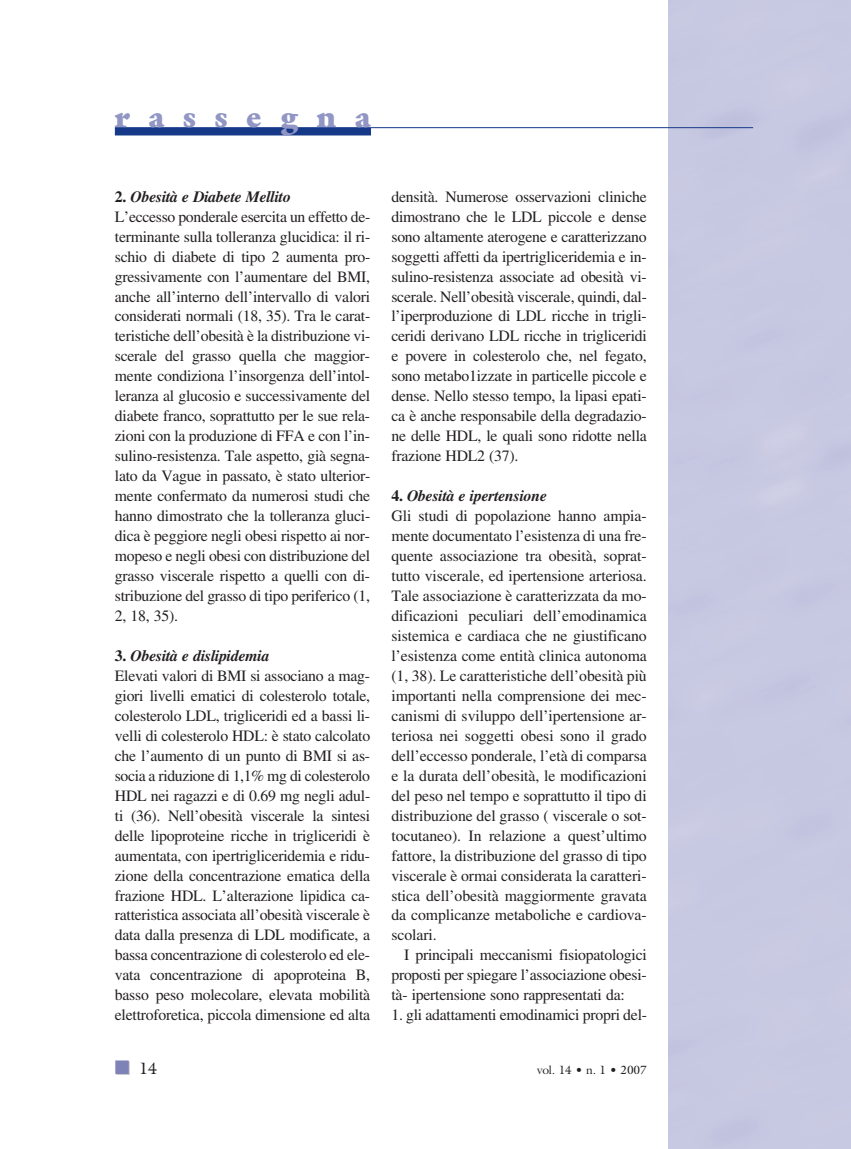
<style>
.page{position:relative;width:851px;height:1149px;background:#fff}
.page>*{position:absolute;margin:0;border:0;box-sizing:border-box;transform-origin:0 0}
.t1{font:900 30px "Galliard Std";letter-spacing:.625em;color:#9296c4}
.t2{font:16.5px "Galliard Std";color:#231f20}
.t3{font:15.75px/20px "Times LT Std";letter-spacing:-.015em;color:#231f20}
.t4{font:12px "Galliard Std";letter-spacing:-.015em;color:#231f20}
.s1{font-weight:700}
.s2{font-weight:700;font-style:italic}
.s3{color:#ccc}
</style>
<div class="page">
<hr style="left:115px;top:127px;width:638px;height:1px;background:#153889">
<div style="left:115px;top:128px;width:256px;height:7px;background:#153889"></div>
<h1 class="t1" style="left:115px;top:105px;width:257px">rassegna</h1>
<p class="t3" style="left:115px;top:188px;width:257px"><span class="s1">2.</span> <span class="s2">Obesità e Diabete Mellito<br></span>L’eccesso ponderale esercita un effetto de&shy;terminante sulla tolleranza glucidica: il ri&shy;schio di diabete di tipo 2 aumenta pro&shy;gressivamente con l’aumentare del BMI, anche all’interno dell’intervallo di valori considerati normali (18, 35). Tra le carat&shy;teristiche dell’obesità è la distribuzione vi&shy;scerale del grasso quella che maggior&shy;mente condiziona l’insorgenza dell’intol&shy;leranza al glucosio e successivamente del diabete franco, soprattutto per le sue rela&shy;zioni con la produzione di FFA e con l’in&shy;sulino-resistenza. Tale aspetto, già segna&shy;lato da Vague in passato, è stato ulterior&shy;mente confermato da numerosi studi che hanno dimostrato che la tolleranza gluci&shy;dica è peggiore negli obesi rispetto ai nor&shy;mopeso e negli obesi con distribuzione del grasso viscerale rispetto a quelli con di&shy;stribuzione del grasso di tipo periferico (1, 2, 18, 35).</p>
<p class="t3" style="left:115px;top:647px;width:257px"><span class="s1">3.</span> <span class="s2">Obesità e dislipidemia<br></span>Elevati valori di BMI si associano a mag&shy;giori livelli ematici di colesterolo totale, colesterolo LDL, trigliceridi ed a bassi li&shy;velli di colesterolo HDL: è stato calcolato che l’aumento di un punto di BMI si as&shy;socia a riduzione di 1,1% mg di colesterolo HDL nei ragazzi e di 0.69 mg negli adul&shy;ti (36). Nell’obesità viscerale la sintesi delle lipoproteine ricche in trigliceridi è aumentata, con ipertrigliceridemia e ridu&shy;zione della concentrazione ematica della frazione HDL. L’alterazione lipidica ca&shy;ratteristica associata all’obesità viscerale è data dalla presenza di LDL modificate, a bassa concentrazione di colesterolo ed ele&shy;vata concentrazione di apoproteina B, basso peso molecolare, elevata mobilità elettroforetica, piccola dimensione ed alta</p>
<p class="t2" style="left:116px;top:1058px;width:43px"><span class="s3">■</span> 14</p>
<p class="t4" style="left:537px;top:1062px;width:111px">vol. 14 • n. 1 • 2007</p>
<p class="t3" style="left:391px;top:188px;width:257px;text-align:justify">densità. Numerose osservazioni cliniche dimostrano che le LDL piccole e dense sono altamente aterogene e caratterizzano soggetti affetti da ipertrigliceridemia e in&shy;sulino-resistenza associate ad obesità vi&shy;scerale. Nell’obesità viscerale, quindi, dal&shy;l’iperproduzione di LDL ricche in trigli&shy;ceridi derivano LDL ricche in trigliceridi e povere in colesterolo che, nel fegato, sono metabo1izzate in particelle piccole e dense. Nello stesso tempo, la lipasi epati&shy;ca è anche responsabile della degradazio&shy;ne delle HDL, le quali sono ridotte nella frazione HDL2 (37).</p>
<p class="t3" style="left:391px;top:487px;width:257px"><span class="s1">4.</span> <span class="s2">Obesità e ipertensione<br></span>Gli studi di popolazione hanno ampia&shy;mente documentato l’esistenza di una fre&shy;quente associazione tra obesità, soprat&shy;tutto viscerale, ed ipertensione arteriosa.<br>Tale associazione è caratterizzata da mo&shy;dificazioni peculiari dell’emodinamica sistemica e cardiaca che ne giustificano l’esistenza come entità clinica autonoma (1, 38). Le caratteristiche dell’obesità più importanti nella comprensione dei mec&shy;canismi di sviluppo dell’ipertensione ar&shy;teriosa nei soggetti obesi sono il grado dell’eccesso ponderale, l’età di comparsa e la durata dell’obesità, le modificazioni del peso nel tempo e soprattutto il tipo di distribuzione del grasso ( viscerale o sot&shy;tocutaneo). In relazione a quest’ultimo fattore, la distribuzione del grasso di tipo viscerale è ormai considerata la caratteri&shy;stica dell’obesità maggiormente gravata da complicanze metaboliche e cardiova&shy;scolari.</p>
<p class="t3" style="left:391px;top:946px;width:257px;text-align:justify;text-indent:13px">I principali meccanismi fisiopatologici proposti per spiegare l’associazione obesi&shy;tà- ipertensione sono rappresentati da:</p>
<p class="t3" style="left:391px;top:1006px;width:257px">1. gli adattamenti emodinamici propri del-</p>
</div>
